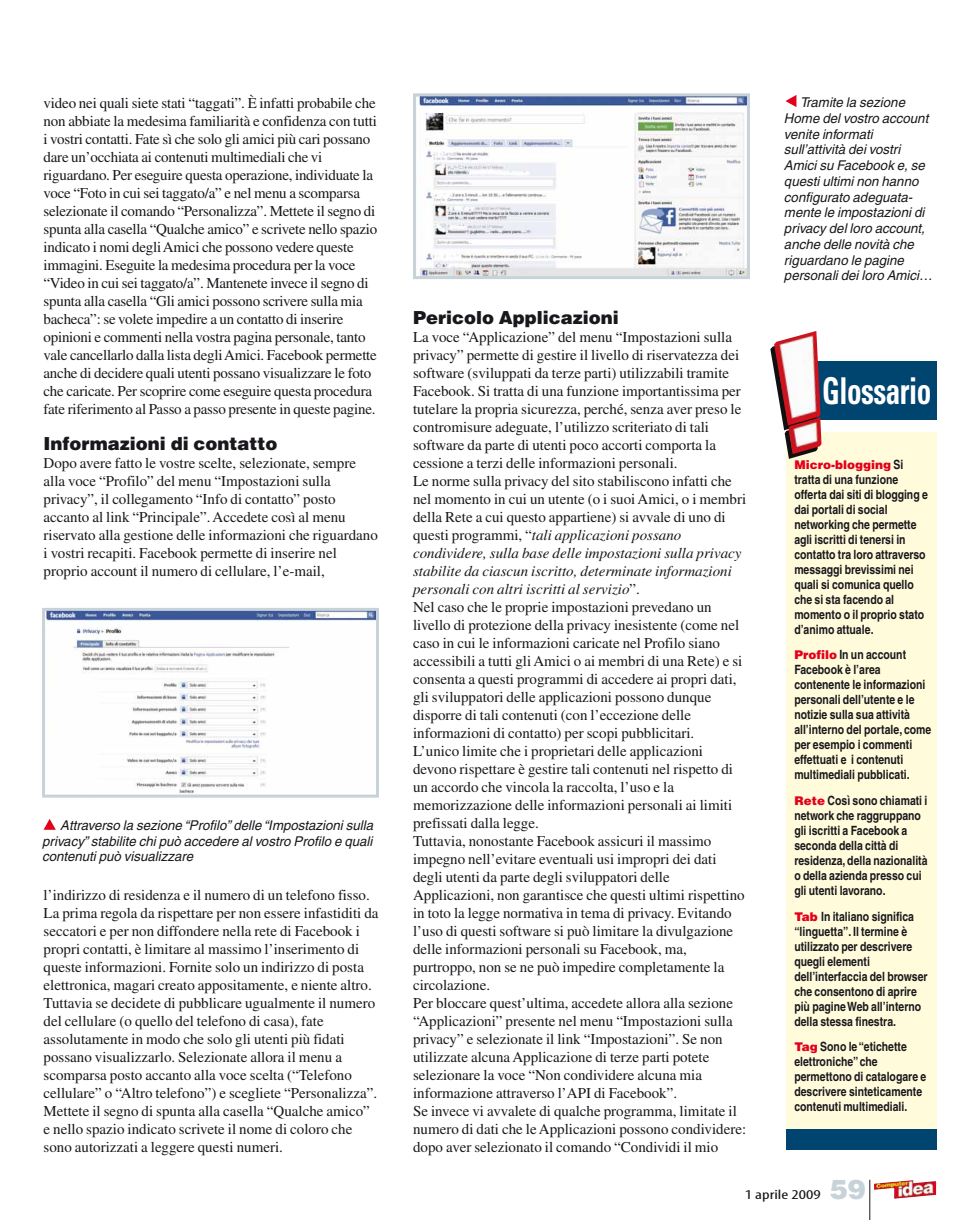
<style>
.page{position:relative;width:979px;height:1220px;background:#fff}
.page>*{position:absolute;margin:0;border:0;box-sizing:border-box;transform-origin:0 0}
.t1{font:700 condensed 36.9px "Univers LT";letter-spacing:-.02em;color:#fff;scale:.79 1}
.t2{font:900 18px "Helvetica LT";color:#1a171c}
.t3{font:15px/18px "Times LT";color:#1a171c}
.t4{font:italic condensed 13.5px/15.8px "Helvetica LT";color:#1a171c;text-align:justify;scale:1.2 1}
.t5{font:condensed 13.5px "Myriad";color:#1a171c;scale:1.4 1}
.t6{font:700 condensed 12.75px/15px "Helvetica LT";color:#1a171c}
.t7{font:900 12px "Helvetica LT";color:#e2001a}
.s1{font-style:italic}
.s2{font-weight:700;font-stretch:condensed;font-size:12.75px;color:#1a171c}
.s3{font-weight:900;font-stretch:normal;font-size:12px;color:#e2001a}
.s4{font-family:"Helvetica LT";font-weight:900;font-stretch:normal;font-size:27px;color:#c8d3d9}
</style>
<div class="page">
<img style="left:874px;top:1180px;width:62px;height:19px">
<hr style="left:869px;top:1180px;width:1px;height:40px;background:#1a171c">
<div style="left:785px;top:396px;width:151px;height:746px;background:#fffbdb"></div>
<div style="left:783px;top:362px;width:153px;height:64px;background:#00456f"></div>
<div style="left:785px;top:420px;width:151px;height:11px;background:#fff"></div>
<img style="left:770px;top:346px;width:36px;height:113px">
<img style="left:774px;top:331px;width:47px;height:123px">
<div style="left:785px;top:1129px;width:151px;height:21px;background:#00456f"></div>
<img style="left:46px;top:612px;width:329px;height:182px">
<div style="left:42px;top:608px;width:337px;height:190px;border:3px solid #c8d3d9"></div>
<svg style="left:44px;top:819px;width:12px;height:11px"></svg>
<img style="left:418px;top:97px;width:328px;height:178px">
<div style="left:413px;top:93px;width:337px;height:186px;border:3px solid #c8d3d9"></div>
<svg style="left:785px;top:95px;width:11px;height:12px"></svg>
<p class="t3" style="left:44px;top:95px;width:335px">video nei quali siete stati “taggati”. È infatti probabile che non abbiate la medesima familiarità e confidenza con tutti i vostri contatti. Fate sì che solo gli amici più cari possano dare un’occhiata ai contenuti multimediali che vi riguardano. Per eseguire questa operazione, individuate la voce “Foto in cui sei taggato/a” e nel menu a scomparsa selezionate il comando “Personalizza”. Mettete il segno di spunta alla casella “Qualche amico” e scrivete nello spazio indicato i nomi degli Amici che possono vedere queste immagini. Eseguite la medesima procedura per la voce “Video in cui sei taggato/a”. Mantenete invece il segno di spunta alla casella “Gli amici possono scrivere sulla mia bacheca”: se volete impedire a un contatto di inserire opinioni e commenti nella vostra pagina personale, tanto vale cancellarlo dalla lista degli Amici. Facebook permette anche di decidere quali utenti possano visualizzare le foto che caricate. Per scoprire come eseguire questa procedura fate riferimento al Passo a passo presente in queste pagine.</p>
<p class="t2" style="left:44px;top:435px;width:235px">Informazioni di contatto</p>
<p class="t3" style="left:44px;top:455px;width:336px">Dopo avere fatto le vostre scelte, selezionate, sempre alla voce “Profilo” del menu “Impostazioni sulla privacy”, il collegamento “Info di contatto” posto accanto al link “Principale”. Accedete così al menu riservato alla gestione delle informazioni che riguardano i vostri recapiti. Facebook permette di inserire nel proprio account il numero di cellulare, l’e-mail,</p>
<p class="t4" style="left:42px;top:819px;width:277px;text-indent:18px">Attraverso la sezione “Profilo” delle “Impostazioni sulla privacy” stabilite chi può accedere al vostro Profilo e quali contenuti può visualizzare</p>
<p class="t3" style="left:44px;top:887px;width:336px">l’indirizzo di residenza e il numero di un telefono fisso.<br>La prima regola da rispettare per non essere infastiditi da seccatori e per non diffondere nella rete di Facebook i propri contatti, è limitare al massimo l’inserimento di queste informazioni. Fornite solo un indirizzo di posta elettronica, magari creato appositamente, e niente altro.<br>Tuttavia se decidete di pubblicare ugualmente il numero del cellulare (o quello del telefono di casa), fate assolutamente in modo che solo gli utenti più fidati possano visualizzarlo. Selezionate allora il menu a scomparsa posto accanto alla voce scelta (“Telefono cellulare” o “Altro telefono”) e scegliete “Personalizza”.<br>Mettete il segno di spunta alla casella “Qualche amico” e nello spazio indicato scrivete il nome di coloro che sono autorizzati a leggere questi numeri.</p>
<p class="t2" style="left:413px;top:309px;width:207px">Pericolo Applicazioni</p>
<p class="t3" style="left:413px;top:329px;width:335px">La voce “Applicazione” del menu “Impostazioni sulla privacy” permette di gestire il livello di riservatezza dei software (sviluppati da terze parti) utilizzabili tramite Facebook. Si tratta di una funzione importantissima per tutelare la propria sicurezza, perché, senza aver preso le contromisure adeguate, l’utilizzo scriteriato di tali software da parte di utenti poco accorti comporta la cessione a terzi delle informazioni personali.<br>Le norme sulla privacy del sito stabiliscono infatti che nel momento in cui un utente (o i suoi Amici, o i membri della Rete a cui questo appartiene) si avvale di uno di questi programmi, “<span class="s1">tali applicazioni possano condividere, sulla base delle impostazioni sulla privacy stabilite da ciascun iscritto, determinate informazioni personali con altri iscritti al servizio</span>”.<br>Nel caso che le proprie impostazioni prevedano un livello di protezione della privacy inesistente (come nel caso in cui le informazioni caricate nel Profilo siano accessibili a tutti gli Amici o ai membri di una Rete) e si consenta a questi programmi di accedere ai propri dati, gli sviluppatori delle applicazioni possono dunque disporre di tali contenuti (con l’eccezione delle informazioni di contatto) per scopi pubblicitari.<br>L’unico limite che i proprietari delle applicazioni devono rispettare è gestire tali contenuti nel rispetto di un accordo che vincola la raccolta, l’uso e la memorizzazione delle informazioni personali ai limiti prefissati dalla legge.<br>Tuttavia, nonostante Facebook assicuri il massimo impegno nell’evitare eventuali usi impropri dei dati degli utenti da parte degli sviluppatori delle Applicazioni, non garantisce che questi ultimi rispettino in toto la legge normativa in tema di privacy. Evitando l’uso di questi software si può limitare la divulgazione delle informazioni personali su Facebook, ma, purtroppo, non se ne può impedire completamente la circolazione.<br>Per bloccare quest’ultima, accedete allora alla sezione “Applicazioni” presente nel menu “Impostazioni sulla privacy” e selezionate il link “Impostazioni”. Se non utilizzate alcuna Applicazione di terze parti potete selezionare la voce “Non condividere alcuna mia informazione attraverso l’API di Facebook”.<br>Se invece vi avvalete di qualche programma, limitate il numero di dati che le Applicazioni possono condividere: dopo aver selezionato il comando “Condividi il mio</p>
<p class="t4" style="left:784px;top:96px;width:125px;text-align:left;text-indent:16px">Tramite la sezione<br>Home del vostro account venite informati sull’attività dei vostri<br>Amici su Facebook e, se questi ultimi non hanno configurato adeguata&shy;mente le impostazioni di privacy del loro account, anche delle novità che riguardano le pagine personali dei loro Amici…</p>
<h1 class="t1" style="left:822px;top:369px;width:140px">Glossario</h1>
<p class="t7" style="left:794px;top:459px;width:110px">Micro-blogging <span class="s2">Si</span></p>
<p class="t6" style="left:794px;top:473px;width:135px">tratta di una funzione offerta dai siti di blogging e dai portali di social networking che permette agli iscritti di tenersi in contatto tra loro attraverso messaggi brevissimi nei quali si comunica quello che si sta facendo al momento o il proprio stato d’animo attuale.</p>
<p class="t6" style="left:794px;top:649px;width:139px"><span class="s3">Profilo</span> In un account<br>Facebook è l’area contenente le informazioni personali dell’utente e le notizie sulla sua attività all’interno del portale, come per esempio i commenti effettuati e i contenuti multimediali pubblicati.</p>
<p class="t6" style="left:794px;top:794px;width:135px"><span class="s3">Rete</span> Così sono chiamati i network che raggruppano gli iscritti a Facebook a seconda della città di residenza, della nazionalità o della azienda presso cui gli utenti lavorano.</p>
<p class="t6" style="left:794px;top:910px;width:135px"><span class="s3">Tab</span> In italiano significa “linguetta”. Il termine è utilizzato per descrivere quegli elementi dell’interfaccia del browser che consentono di aprire più pagine Web all’interno della stessa finestra.</p>
<p class="t6" style="left:794px;top:1041px;width:133px"><span class="s3">Tag</span> Sono le “etichette elettroniche”che permettono di catalogare e descrivere sinteticamente contenuti multimediali.</p>
<p class="t5" style="left:744px;top:1186px;width:88px">1 aprile 2009 <span class="s4">59</span></p>
</div>
